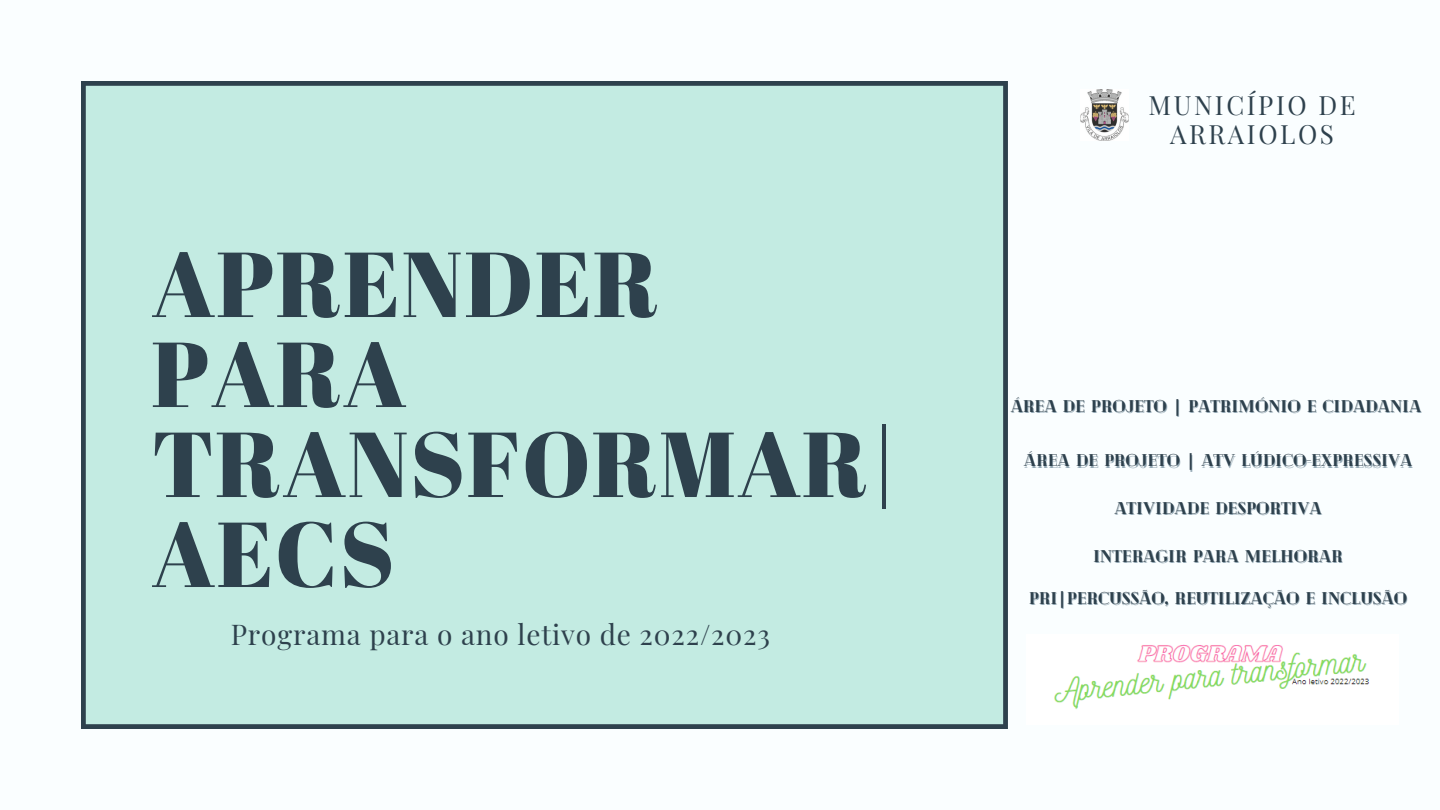
<style>
.page{position:relative;width:1440px;height:810px;background:#fafeff}
.page>*{position:absolute;margin:0;border:0;box-sizing:border-box;transform-origin:0 0}
.t1{font:92px/90px "Abril Fatface";letter-spacing:.01em;color:#2e414d}
.t2{font:28px "Playfair Display";letter-spacing:.03em;color:#2e414d}
.t3{font:26px/28.5px "Playfair Display";letter-spacing:.1em;color:#2e414d;text-align:center}
.t4{font:900 17px "Cheque";color:#2e414d}
.s1{font-family:"Noto Sans";font-weight:700}
</style>
<div class="page">
<div style="left:81px;top:81px;width:927px;height:648px;background:#c3ebe2"></div>
<img style="left:1080px;top:90px;width:48px;height:51px">
<img style="left:1054px;top:644px;width:316px;height:65px">
<h1 class="t1" style="left:151px;top:237px;width:748px">APRENDER<br>PARA<br>TRANSFORMAR|<br>AECS</h1>
<h2 class="t2" style="left:231px;top:615px;width:541px">Programa para o ano letivo de 2022/2023</h2>
<h3 class="t3" style="left:1148px;top:90px;width:209px">MUNICÍPIO DE<br>ARRAIOLOS</h3>
<p class="t4" style="left:1011px;top:395px;width:412px">ÁREA DE PROJETO <span class="s1">|</span> PATRIMÓNIO E CIDADANIA</p>
<p class="t4" style="left:1024px;top:449px;width:390px">ÁREA DE PROJETO <span class="s1">|</span> ATV LÚDICO-EXPRESSIVA</p>
<p class="t4" style="left:1114px;top:497px;width:209px">ATIVIDADE DESPORTIVA</p>
<p class="t4" style="left:1093px;top:545px;width:251px">INTERAGIR PARA MELHORAR</p>
<p class="t4" style="left:1029px;top:587px;width:380px">PRI<span class="s1">|</span>PERCUSSÃO, REUTILIZAÇÃO E INCLUSÃO</p>
</div>
